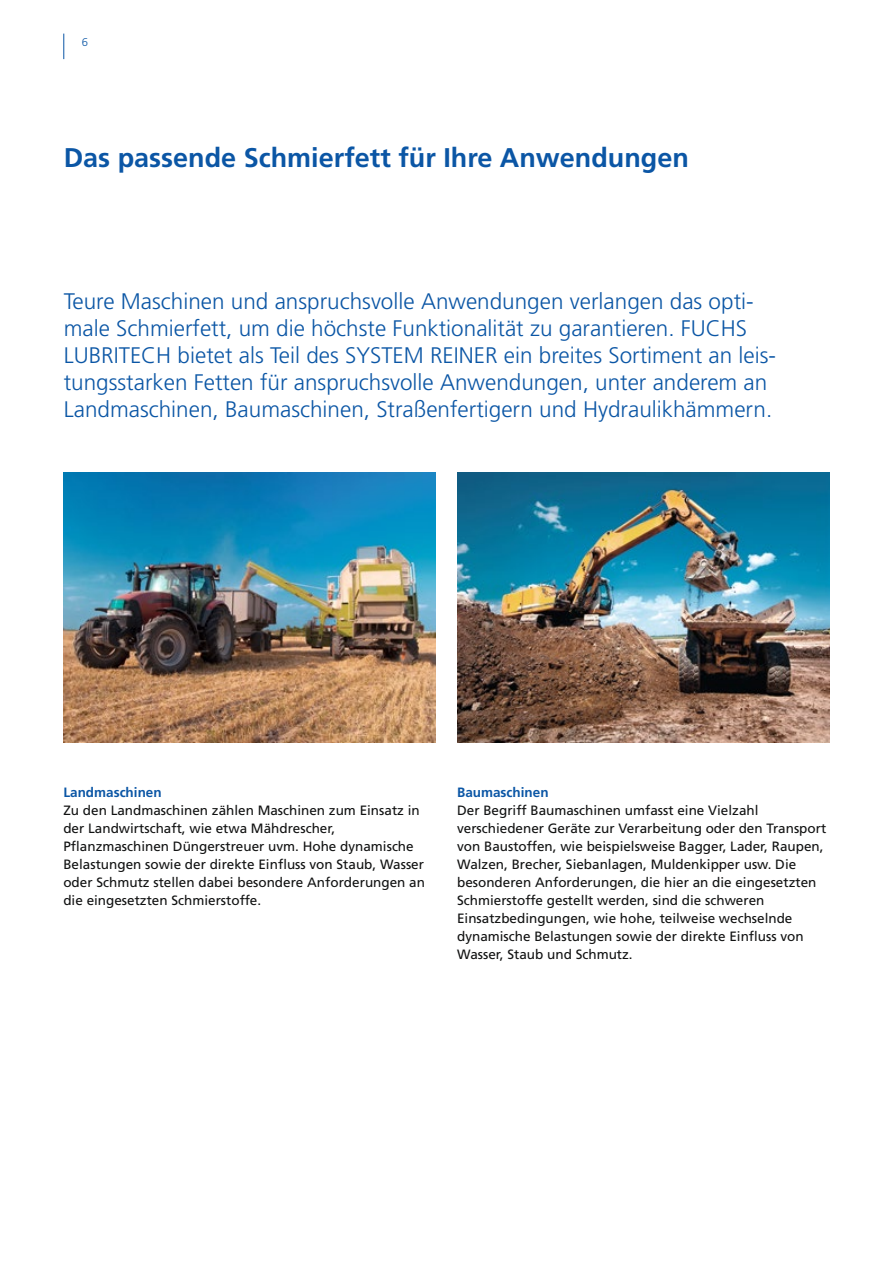
<style>
.page{position:relative;width:893px;height:1263px;background:#fff}
.page>*{position:absolute;margin:0;border:0;box-sizing:border-box;transform-origin:0 0}
.t1{font:700 27px "Frutiger LT Std";color:#0b56a5}
.t2{font:300 22.5px/27px "Frutiger LT Std";color:#0b56a5}
.t3{font:13.5px/18px "Frutiger LT Std";color:#111212}
.t4{font:700 13.5px "Frutiger LT Std";color:#0b56a5}
.t5{font:300 11.25px "Frutiger LT Std";color:#0b56a5}
</style>
<div class="page">
<img style="left:64px;top:473px;width:372px;height:270px">
<img style="left:457px;top:473px;width:372px;height:270px">
<svg style="left:63px;top:34px;width:1px;height:25px"></svg>
<p class="t5" style="left:82px;top:36px;width:8px">6</p>
<h1 class="t1" style="left:64px;top:142px;width:627px">Das passende Schmierfett für Ihre Anwendungen</h1>
<p class="t2" style="left:64px;top:288px;width:714px">Teure Maschinen und anspruchsvolle Anwendungen verlangen das opti&shy;male Schmierfett, um die höchste Funktionalität zu garantieren. FUCHS LUBRITECH bietet als Teil des SYSTEM REINER ein breites Sortiment an leis&shy;tungsstarken Fetten für anspruchsvolle Anwendungen, unter anderem an Landmaschinen, Baumaschinen, Straßenfertigern und Hydraulikhämmern.</p>
<p class="t4" style="left:63px;top:784px;width:100px">Landmaschinen</p>
<p class="t3" style="left:63px;top:801px;width:363px">Zu den Landmaschinen zählen Maschinen zum Einsatz in der Landwirtschaft, wie etwa Mähdrescher, Pflanzmaschinen Düngerstreuer uvm. Hohe dynamische Belastungen sowie der direkte Einfluss von Staub, Wasser oder Schmutz stellen dabei besondere Anforderungen an die eingesetzten Schmierstoffe.</p>
<p class="t4" style="left:457px;top:784px;width:93px">Baumaschinen</p>
<p class="t3" style="left:457px;top:801px;width:371px">Der Begriff Baumaschinen umfasst eine Vielzahl verschiedener Geräte zur Verarbeitung oder den Transport von Baustoffen, wie beispielsweise Bagger, Lader, Raupen, Walzen, Brecher, Siebanlagen, Muldenkipper usw. Die besonderen Anforderungen, die hier an die eingesetzten Schmierstoffe gestellt werden, sind die schweren Einsatzbedingungen, wie hohe, teilweise wechselnde dynamische Belastungen sowie der direkte Einfluss von Wasser, Staub und Schmutz.</p>
</div>
